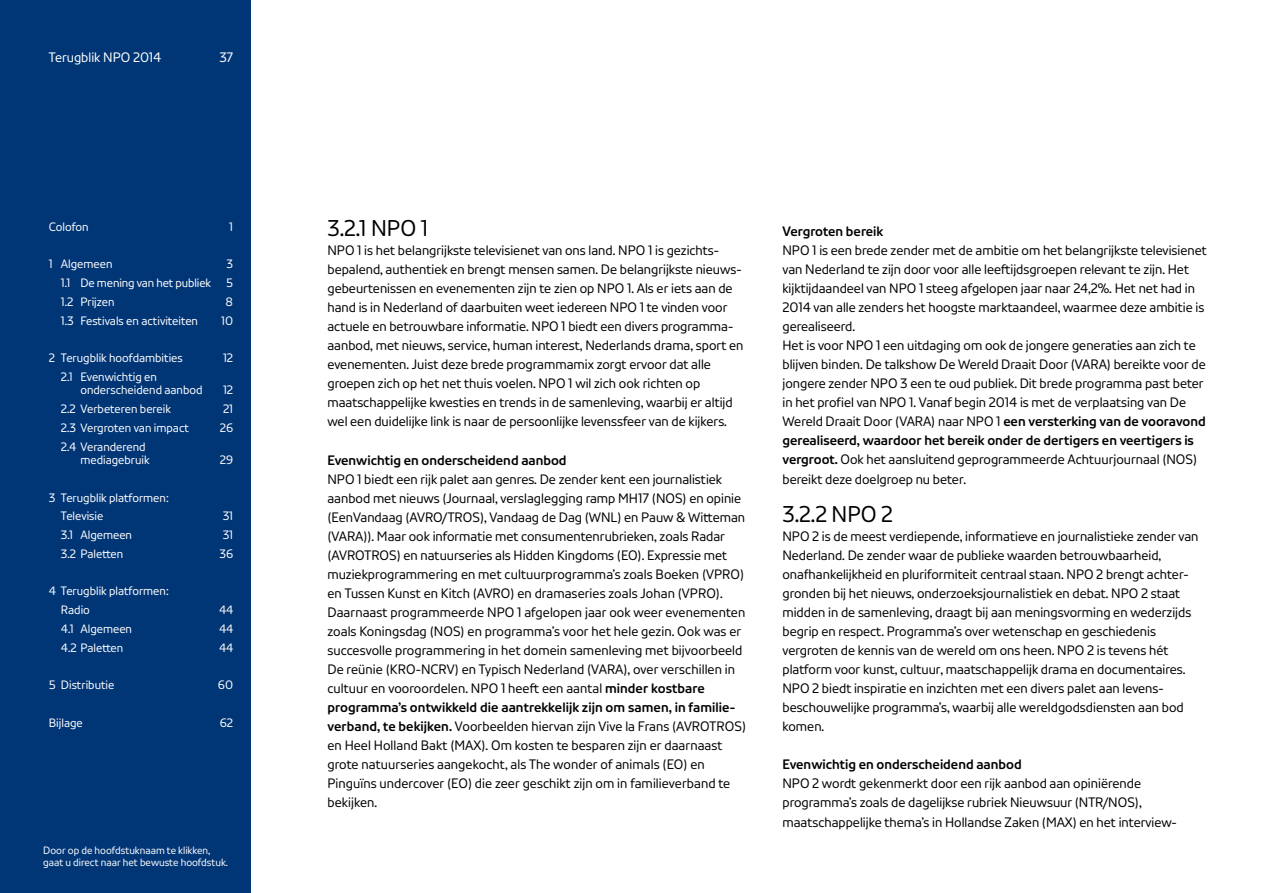
<style>
.page{position:relative;width:1263px;height:893px;background:#fff}
.page>*{position:absolute;margin:0;border:0;box-sizing:border-box;transform-origin:0 0}
.t1{font:22.5px "NPO Sans";color:#000}
.t2{font:13.5px/19px "NPO Sans";color:#000}
.t3{font:700 13.5px "NPO Sans";color:#000}
.t4{font:13.5px "NPO Sans";color:#fff}
.t5{font:12px/13.5px "NPO Sans";color:#fff}
.t6{font:10.5px/12px "NPO Sans";color:#fff}
.s1{font-weight:700}
</style>
<div class="page">
<div style="left:0;top:0;width:251px;height:893px;background:#003576"></div>
<p class="t4" style="left:49px;top:49px;width:114px">Terugblik NPO 2014</p>
<p class="t4" style="left:219px;top:49px;width:15px">37</p>
<p class="t5" style="left:49px;top:220px;width:41px">Colofon</p>
<p class="t5" style="left:229px;top:220px;width:5px">1</p>
<p class="t5" style="left:49px;top:257px;width:65px">1 Algemeen</p>
<p class="t5" style="left:227px;top:257px;width:8px">3</p>
<p class="t5" style="left:61px;top:276px;width:152px">1.1 De mening van het publiek</p>
<p class="t5" style="left:226px;top:276px;width:8px">5</p>
<p class="t5" style="left:61px;top:295px;width:55px">1.2 Prijzen</p>
<p class="t5" style="left:226px;top:295px;width:9px">8</p>
<p class="t5" style="left:61px;top:313px;width:139px">1.3 Festivals en activiteiten</p>
<p class="t5" style="left:221px;top:313px;width:13px">10</p>
<p class="t5" style="left:49px;top:351px;width:135px">2 Terugblik hoofdambities</p>
<p class="t5" style="left:223px;top:351px;width:12px">12</p>
<p class="t5" style="left:80px;top:370px;width:124px;text-indent:-20px">2.1 Evenwichtig en onderscheidend aanbod</p>
<p class="t5" style="left:223px;top:383px;width:12px">12</p>
<p class="t5" style="left:61px;top:402px;width:112px">2.2 Verbeteren bereik</p>
<p class="t5" style="left:223px;top:402px;width:12px">21</p>
<p class="t5" style="left:61px;top:421px;width:130px">2.3 Vergroten van impact</p>
<p class="t5" style="left:220px;top:421px;width:15px">26</p>
<p class="t5" style="left:80px;top:439px;width:71px;text-indent:-20px">2.4 Veranderend mediagebruik</p>
<p class="t5" style="left:220px;top:453px;width:15px">29</p>
<p class="t5" style="left:61px;top:488px;width:109px;line-height:18.8px;text-indent:-12px">3 Terugblik platformen:<br>Televisie</p>
<p class="t5" style="left:223px;top:509px;width:12px">31</p>
<p class="t5" style="left:61px;top:528px;width:73px">3.1 Algemeen</p>
<p class="t5" style="left:223px;top:528px;width:12px">31</p>
<p class="t5" style="left:61px;top:547px;width:64px">3.2 Paletten</p>
<p class="t5" style="left:219px;top:547px;width:15px">36</p>
<p class="t5" style="left:61px;top:582px;width:109px;line-height:18.8px;text-indent:-12px">4 Terugblik platformen:<br>Radio</p>
<p class="t5" style="left:219px;top:603px;width:16px">44</p>
<p class="t5" style="left:61px;top:622px;width:73px">4.1 Algemeen</p>
<p class="t5" style="left:219px;top:622px;width:16px">44</p>
<p class="t5" style="left:61px;top:640px;width:64px">4.2 Paletten</p>
<p class="t5" style="left:219px;top:640px;width:16px">44</p>
<p class="t5" style="left:49px;top:678px;width:67px">5 Distributie</p>
<p class="t5" style="left:218px;top:678px;width:17px">60</p>
<p class="t5" style="left:49px;top:715px;width:35px">Bijlage</p>
<p class="t5" style="left:220px;top:715px;width:15px">62</p>
<p class="t6" style="left:43px;top:844px;width:186px">Door op de hoofdstuknaam te klikken, gaat u direct naar het bewuste hoofdstuk.</p>
<h1 class="t1" style="left:327px;top:214px;width:102px">3.2.1 NPO 1</h1>
<p class="t2" style="left:327px;top:240px;width:418px">NPO 1 is het belangrijkste televisienet van ons land. NPO 1 is gezichts&shy;bepalend, authentiek en brengt mensen samen. De belangrijkste nieuws&shy;gebeurtenissen en evenementen zijn te zien op NPO 1. Als er iets aan de hand is in Nederland of daarbuiten weet iedereen NPO 1 te vinden voor actuele en betrouwbare informatie. NPO 1 biedt een divers programma&shy;aanbod, met nieuws, service, human interest, Nederlands drama, sport en evenementen. Juist deze brede programmamix zorgt ervoor dat alle groepen zich op het net thuis voelen. NPO 1 wil zich ook richten op maatschappelijke kwesties en trends in de samenleving, waarbij er altijd wel een duidelijke link is naar de persoonlijke levenssfeer van de kijkers.</p>
<p class="t3" style="left:327px;top:451px;width:241px">Evenwichtig en onderscheidend aanbod</p>
<p class="t2" style="left:327px;top:469px;width:420px">NPO 1 biedt een rijk palet aan genres. De zender kent een journalistiek aanbod met nieuws (Journaal, verslaglegging ramp MH17 (NOS) en opinie (EenVandaag (AVRO/TROS), Vandaag de Dag (WNL) en Pauw &amp; Witteman (VARA)). Maar ook informatie met consumentenrubrieken, zoals Radar (AVROTROS) en natuurseries als Hidden Kingdoms (EO). Expressie met muziekprogrammering en met cultuurprogramma’s zoals Boeken (VPRO) en Tussen Kunst en Kitch (AVRO) en dramaseries zoals Johan (VPRO).<br>Daarnaast programmeerde NPO 1 afgelopen jaar ook weer evenementen zoals Koningsdag (NOS) en programma’s voor het hele gezin. Ook was er succesvolle programmering in het domein samenleving met bijvoorbeeld De reünie (KRO-NCRV) en Typisch Nederland (VARA), over verschillen in cultuur en vooroordelen. NPO 1 heeft een aantal <span class="s1">minder kostbare programma’s ontwikkeld die aantrekkelijk zijn om samen, in familie&shy;verband, te bekijken.</span> Voorbeelden hiervan zijn Vive la Frans (AVROTROS) en Heel Holland Bakt (MAX). Om kosten te besparen zijn er daarnaast grote natuurseries aangekocht, als The wonder of animals (EO) en Pinguïns undercover (EO) die zeer geschikt zijn om in familieverband te bekijken.</p>
<p class="t3" style="left:782px;top:223px;width:102px">Vergroten bereik</p>
<p class="t2" style="left:782px;top:240px;width:426px">NPO 1 is een brede zender met de ambitie om het belangrijkste televisienet van Nederland te zijn door voor alle leeftijdsgroepen relevant te zijn. Het kijktijdaandeel van NPO 1 steeg afgelopen jaar naar 24,2%. Het net had in 2014 van alle zenders het hoogste marktaandeel, waarmee deze ambitie is gerealiseerd.<br>Het is voor NPO 1 een uitdaging om ook de jongere generaties aan zich te blijven binden. De talkshow De Wereld Draait Door (VARA) bereikte voor de jongere zender NPO 3 een te oud publiek. Dit brede programma past beter in het profiel van NPO 1. Vanaf begin 2014 is met de verplaatsing van De Wereld Draait Door (VARA) naar NPO 1 <span class="s1">een versterking van de vooravond gerealiseerd, waardoor het bereik onder de dertigers en veertigers is vergroot.</span> Ook het aansluitend geprogrammeerde Achtuurjournaal (NOS) bereikt deze doelgroep nu beter.</p>
<h1 class="t1" style="left:782px;top:500px;width:112px">3.2.2 NPO 2</h1>
<p class="t2" style="left:782px;top:526px;width:418px">NPO 2 is de meest verdiepende, informatieve en journalistieke zender van Nederland. De zender waar de publieke waarden betrouwbaarheid, onafhankelijkheid en pluriformiteit centraal staan. NPO 2 brengt achter&shy;gronden bij het nieuws, onderzoeksjournalistiek en debat. NPO 2 staat midden in de samenleving, draagt bij aan meningsvorming en wederzijds begrip en respect. Programma’s over wetenschap en geschiedenis vergroten de kennis van de wereld om ons heen. NPO 2 is tevens hét platform voor kunst, cultuur, maatschappelijk drama en documentaires.<br>NPO 2 biedt inspiratie en inzichten met een divers palet aan levens&shy;beschouwelijke programma’s, waarbij alle wereldgodsdiensten aan bod komen.</p>
<p class="t3" style="left:782px;top:756px;width:241px">Evenwichtig en onderscheidend aanbod</p>
<p class="t2" style="left:782px;top:774px;width:396px">NPO 2 wordt gekenmerkt door een rijk aanbod aan opiniërende programma’s zoals de dagelijkse rubriek Nieuwsuur (NTR/NOS), maatschappelijke thema’s in Hollandse Zaken (MAX) en het interview-</p>
</div>
